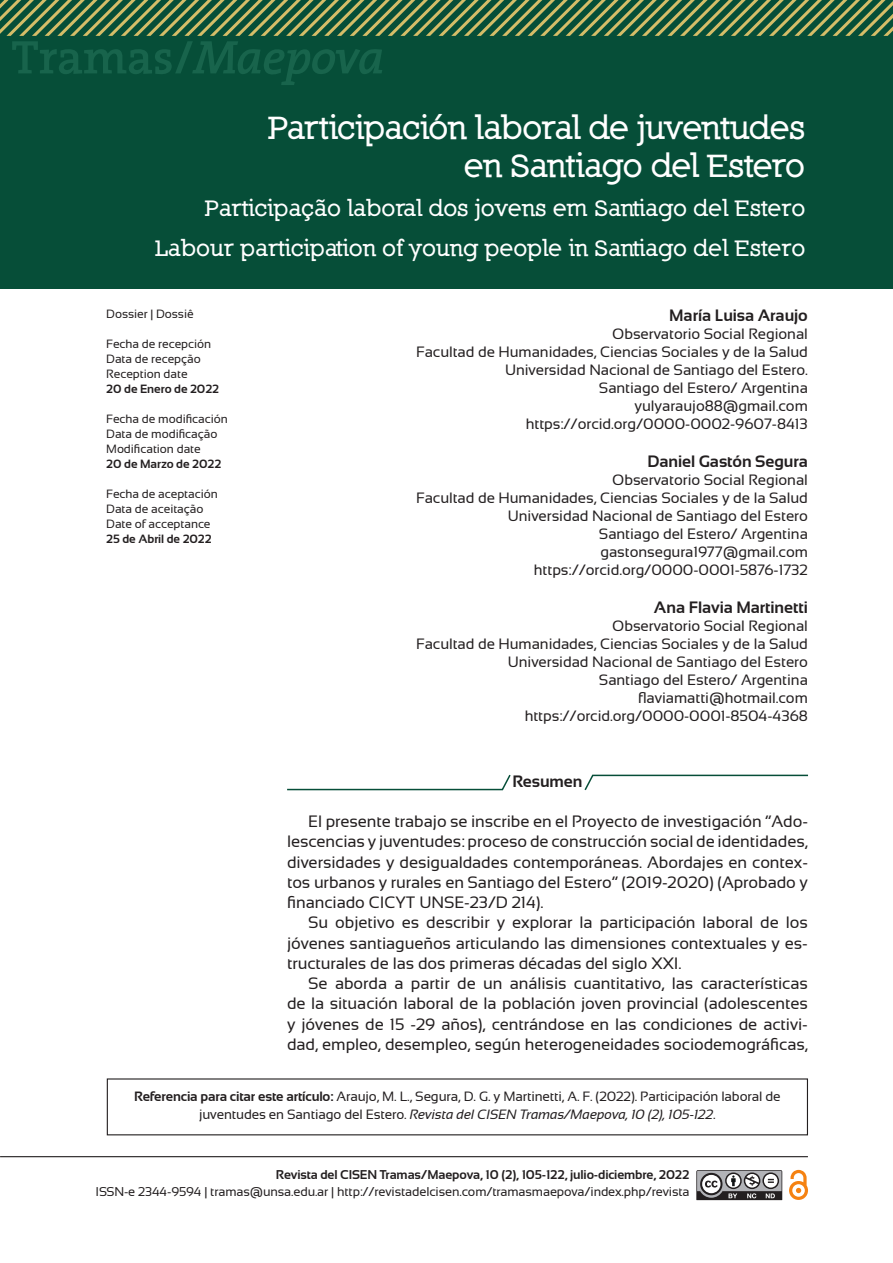
<style>
.page{position:relative;width:893px;height:1263px;background:#fff}
.page>*{position:absolute;margin:0;border:0;box-sizing:border-box;transform-origin:0 0}
.t1{font:34.5px/37.5px "Nilland Small Caps Bold";letter-spacing:-.025em;color:#fff;text-align:right}
.t2{font:24px/39.8px "Nilland Small Caps Bold";letter-spacing:-.005em;color:#fff;text-align:right}
.t3{font:16.5px/20.2px "Sansation";letter-spacing:-.005em;color:#231f20;text-align:justify}
.t4{font:700 16.5px "Sansation";letter-spacing:-.005em;color:#231f20}
.t5{font:15px/18px "Sansation";letter-spacing:-.005em;color:#231f20;text-align:right}
.t6{font:13.5px/18px "Sansation";letter-spacing:-.01em;color:#231f20;text-align:center}
.t7{font:12.75px "Sansation";letter-spacing:-.01em;color:#231f20}
.t8{font:700 12.75px "Sansation";letter-spacing:-.01em;color:#231f20}
.t9{font:12px/15px "Sansation";letter-spacing:-.005em;color:#231f20}
.t10{font:700 12px "Sansation";letter-spacing:-.005em;color:#231f20}
.s1{font-weight:700}
.s2{font-style:italic}
</style>
<div class="page">
<hr style="left:0;top:1156px;width:808px;height:1px;background:#231f20">
<svg style="left:696px;top:1170px;width:86px;height:30px"></svg>
<svg style="left:789px;top:1170px;width:19px;height:30px"></svg>
<div style="left:0;top:0;width:893px;height:289px;background:#064e38"></div>
<svg style="left:0;top:0;width:893px;height:85px"></svg>
<svg style="left:287px;top:774px;width:224px;height:17px"></svg>
<svg style="left:584px;top:774px;width:224px;height:17px"></svg>
<h1 class="t1" style="left:268px;top:108px;width:539px">Participación laboral de juventudes en Santiago del Estero</h1>
<h2 class="t2" style="left:155px;top:188px;width:652px">Participação laboral dos jovens em Santiago del Estero<br>Labour participation of young people in Santiago del Estero</h2>
<p class="t9" style="left:106px;top:306px;width:89px">Dossier | Dossiê</p>
<p class="t9" style="left:106px;top:336px;width:106px">Fecha de recepción<br>Data de recepção<br>Reception date</p>
<p class="t10" style="left:106px;top:382px;width:114px">20 de Enero de 2022</p>
<p class="t9" style="left:106px;top:411px;width:123px">Fecha de modificación<br>Data de modificação<br>Modification date</p>
<p class="t10" style="left:106px;top:457px;width:116px">20 de Marzo de 2022</p>
<p class="t9" style="left:106px;top:486px;width:113px">Fecha de aceptación<br>Data de aceitação<br>Date of acceptance</p>
<p class="t10" style="left:106px;top:532px;width:107px">25 de Abril de 2022</p>
<p class="t4" style="left:669px;top:306px;width:140px">María Luisa Araujo</p>
<p class="t5" style="left:416px;top:325px;width:393px">Observatorio Social Regional<br>Facultad de Humanidades, Ciencias Sociales y de la Salud Universidad Nacional de Santiago del Estero.<br>Santiago del Estero/ Argentina<br>yulyaraujo88@gmail.com https://orcid.org/0000-0002-9607-8413</p>
<p class="t4" style="left:648px;top:452px;width:162px">Daniel Gastón Segura</p>
<p class="t5" style="left:416px;top:471px;width:393px">Observatorio Social Regional<br>Facultad de Humanidades, Ciencias Sociales y de la Salud Universidad Nacional de Santiago del Estero<br>Santiago del Estero/ Argentina gastonsegura1977@gmail.com https://orcid.org/0000-0001-5876-1732</p>
<p class="t4" style="left:654px;top:598px;width:155px">Ana Flavia Martinetti</p>
<p class="t5" style="left:416px;top:617px;width:393px">Observatorio Social Regional<br>Facultad de Humanidades, Ciencias Sociales y de la Salud Universidad Nacional de Santiago del Estero<br>Santiago del Estero/ Argentina<br>flaviamatti@hotmail.com https://orcid.org/0000-0001-8504-4368</p>
<p class="t4" style="left:512px;top:772px;width:72px">Resumen</p>
<p class="t3" style="left:287px;top:811px;width:522px;text-indent:21px">El presente trabajo se inscribe en el Proyecto de investigación “Ado&shy;lescencias y juventudes: proceso de construcción social de identidades, diversidades y desigualdades contemporáneas. Abordajes en contex&shy;tos urbanos y rurales en Santiago del Estero” (2019-2020) (Aprobado y financiado CICYT UNSE-23/D 214).</p>
<p class="t3" style="left:287px;top:912px;width:522px;text-indent:21px">Su objetivo es describir y explorar la participación laboral de los jóvenes santiagueños articulando las dimensiones contextuales y es&shy;tructurales de las dos primeras décadas del siglo XXI.</p>
<p class="t3" style="left:287px;top:973px;width:522px;text-indent:21px">Se aborda a partir de un análisis cuantitativo, las características de la situación laboral de la población joven provincial (adolescentes y jóvenes de 15 -29 años), centrándose en las condiciones de activi&shy;dad, empleo, desempleo, según heterogeneidades sociodemográficas,</p>
<p class="t6" style="left:134px;top:1087px;width:648px"><span class="s1">Referencia para citar este artículo:</span> Araujo, M. L., Segura, D. G. y Martinetti, A. F. (2022). Participación laboral de juventudes en Santiago del Estero. <span class="s2">Revista del CISEN Tramas/Maepova, 10 (2), 105-122</span>.</p>
<p class="t8" style="left:276px;top:1168px;width:415px">Revista del CISEN Tramas/Maepova, 10 (2), 105-122, julio-diciembre, 2022</p>
<p class="t7" style="left:96px;top:1184px;width:595px">ISSN-e 2344-9594 | tramas@unsa.edu.ar | http://revistadelcisen.com/tramasmaepova/index.php/revista</p>
</div>
